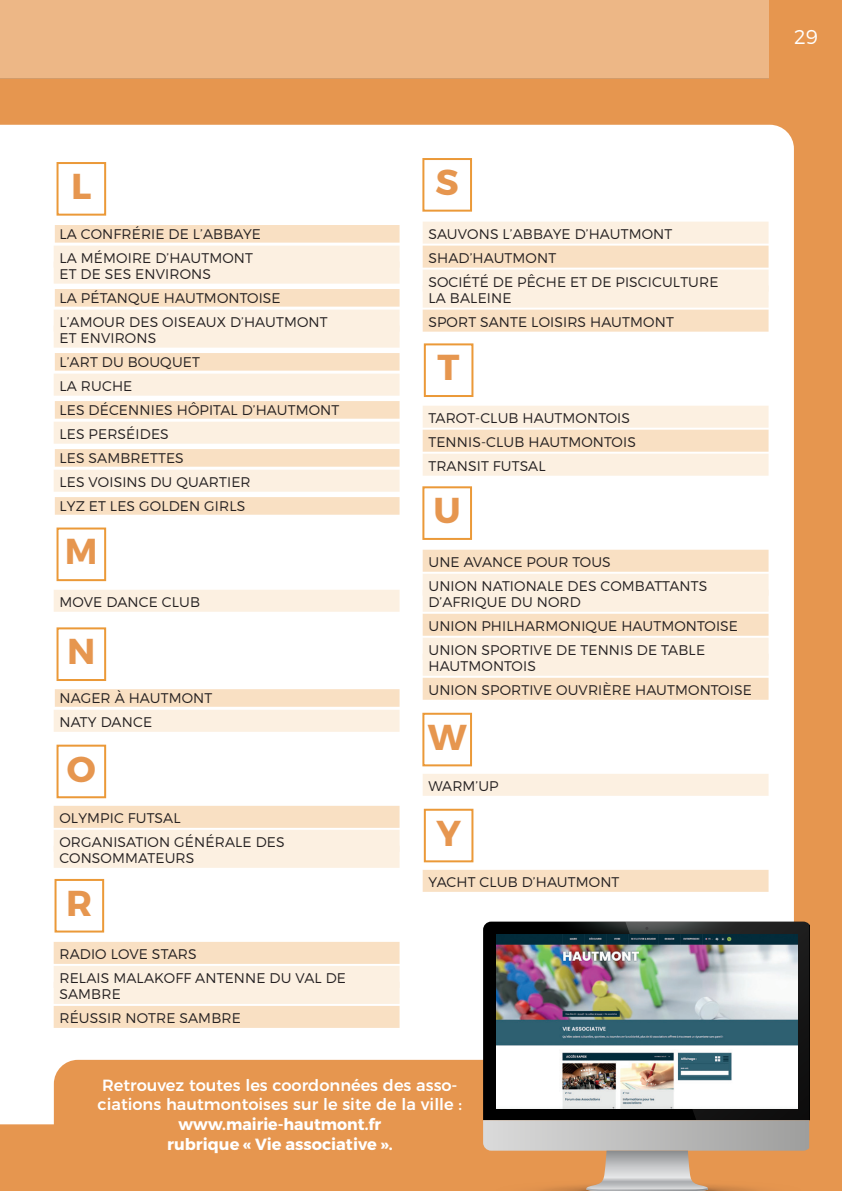
<style>
.page{position:relative;width:842px;height:1191px;background:#fff}
.page>*{position:absolute;margin:0;border:0;box-sizing:border-box;transform-origin:0 0}
.t1{font:700 36px "Montserrat";color:#e6964f}
.t2{font:300 20px "Montserrat";color:#fff}
.t3{font:500 16.2px/19.8px "Montserrat";color:#fff;text-align:center}
.t4{font:700 16.2px "Montserrat";color:#fff}
.t5{font:300 14px "Montserrat";letter-spacing:.01em;color:#231f20}
.s1{font-weight:700}
</style>
<div class="page">
<div style="left:0;top:79px;width:842px;height:1112px;background:#e6964f"></div>
<div style="left:0;top:125px;width:794px;height:999px;background:#fff"></div>
<div style="left:0;top:0;width:770px;height:79px;background:#edb786"></div>
<div style="left:770px;top:0;width:72px;height:79px;background:#e6964f"></div>
<div style="left:54px;top:1059px;width:752px;height:116px;background:#e6964f;border-radius:24px"></div>
<svg style="left:483px;top:921px;width:326px;height:270px"></svg>
<img style="left:496px;top:934px;width:301px;height:174px">
<div style="left:55px;top:225px;width:345px;height:18px;background:#f9e0c3"></div>
<div style="left:54px;top:246px;width:346px;height:22px;background:#fcf0e1"></div>
<div style="left:54px;top:262px;width:346px;height:22px;background:#fcf0e1"></div>
<div style="left:55px;top:289px;width:345px;height:18px;background:#f9e0c3"></div>
<div style="left:54px;top:310px;width:346px;height:22px;background:#fcf0e1"></div>
<div style="left:54px;top:326px;width:346px;height:22px;background:#fcf0e1"></div>
<div style="left:55px;top:353px;width:345px;height:18px;background:#f9e0c3"></div>
<div style="left:54px;top:374px;width:346px;height:22px;background:#fcf0e1"></div>
<div style="left:55px;top:401px;width:345px;height:18px;background:#f9e0c3"></div>
<div style="left:54px;top:422px;width:346px;height:22px;background:#fcf0e1"></div>
<div style="left:55px;top:449px;width:345px;height:18px;background:#f9e0c3"></div>
<div style="left:54px;top:470px;width:346px;height:22px;background:#fcf0e1"></div>
<div style="left:55px;top:497px;width:345px;height:18px;background:#f9e0c3"></div>
<div style="left:54px;top:590px;width:346px;height:22px;background:#fcf0e1"></div>
<div style="left:55px;top:689px;width:345px;height:18px;background:#f9e0c3"></div>
<div style="left:54px;top:710px;width:346px;height:22px;background:#fcf0e1"></div>
<div style="left:54px;top:806px;width:346px;height:22px;background:#f9e0c3"></div>
<div style="left:54px;top:830px;width:346px;height:22px;background:#fcf0e1"></div>
<div style="left:54px;top:846px;width:346px;height:22px;background:#fcf0e1"></div>
<div style="left:54px;top:942px;width:346px;height:22px;background:#f9e0c3"></div>
<div style="left:54px;top:966px;width:346px;height:22px;background:#fcf0e1"></div>
<div style="left:54px;top:982px;width:346px;height:22px;background:#fcf0e1"></div>
<div style="left:54px;top:1006px;width:346px;height:22px;background:#f9e0c3"></div>
<div style="left:423px;top:222px;width:345px;height:22px;background:#fcf0e1"></div>
<div style="left:423px;top:246px;width:345px;height:22px;background:#f9e0c3"></div>
<div style="left:423px;top:270px;width:345px;height:22px;background:#fcf0e1"></div>
<div style="left:423px;top:286px;width:345px;height:22px;background:#fcf0e1"></div>
<div style="left:423px;top:310px;width:345px;height:22px;background:#f9e0c3"></div>
<div style="left:423px;top:406px;width:345px;height:22px;background:#fcf0e1"></div>
<div style="left:423px;top:430px;width:345px;height:22px;background:#f9e0c3"></div>
<div style="left:423px;top:454px;width:345px;height:22px;background:#fcf0e1"></div>
<div style="left:423px;top:550px;width:345px;height:22px;background:#f9e0c3"></div>
<div style="left:423px;top:574px;width:345px;height:22px;background:#fcf0e1"></div>
<div style="left:423px;top:590px;width:345px;height:22px;background:#fcf0e1"></div>
<div style="left:423px;top:614px;width:345px;height:22px;background:#f9e0c3"></div>
<div style="left:423px;top:638px;width:345px;height:22px;background:#fcf0e1"></div>
<div style="left:423px;top:654px;width:345px;height:22px;background:#fcf0e1"></div>
<div style="left:423px;top:678px;width:345px;height:22px;background:#f9e0c3"></div>
<div style="left:423px;top:774px;width:345px;height:22px;background:#fcf0e1"></div>
<div style="left:423px;top:870px;width:345px;height:22px;background:#f9e0c3"></div>
<div style="left:57px;top:162px;width:49px;height:54px;border:2px solid #eb9938"></div>
<div style="left:57px;top:527px;width:49px;height:54px;border:2px solid #eb9938"></div>
<div style="left:57px;top:627px;width:49px;height:54px;border:2px solid #eb9938"></div>
<div style="left:57px;top:744px;width:49px;height:54px;border:2px solid #eb9938"></div>
<div style="left:55px;top:879px;width:49px;height:53px;border:2px solid #eb9938"></div>
<div style="left:422px;top:158px;width:50px;height:54px;border:2px solid #eb9938"></div>
<div style="left:424px;top:343px;width:49px;height:54px;border:2px solid #eb9938"></div>
<div style="left:422px;top:486px;width:50px;height:54px;border:2px solid #eb9938"></div>
<div style="left:422px;top:712px;width:50px;height:54px;border:2px solid #eb9938"></div>
<div style="left:424px;top:808px;width:49px;height:54px;border:2px solid #eb9938"></div>
<p class="t2" style="left:794px;top:25px;width:25px">29</p>
<p class="t1" style="left:71px;top:164px;width:22px">L</p>
<p class="t5" style="left:59px;top:225px;width:203px">LA CONFRÉRIE DE L’ABBAYE</p>
<p class="t5" style="left:59px;top:249px;width:195px">LA MÉMOIRE D’HAUTMONT</p>
<p class="t5" style="left:59px;top:265px;width:153px">ET DE SES ENVIRONS</p>
<p class="t5" style="left:59px;top:289px;width:223px">LA PÉTANQUE HAUTMONTOISE</p>
<p class="t5" style="left:59px;top:313px;width:270px">L’AMOUR DES OISEAUX D’HAUTMONT</p>
<p class="t5" style="left:59px;top:329px;width:98px">ET ENVIRONS</p>
<p class="t5" style="left:59px;top:353px;width:142px">L’ART DU BOUQUET</p>
<p class="t5" style="left:59px;top:377px;width:74px">LA RUCHE</p>
<p class="t5" style="left:59px;top:401px;width:281px">LES DÉCENNIES HÔPITAL D’HAUTMONT</p>
<p class="t5" style="left:59px;top:425px;width:111px">LES PERSÉIDES</p>
<p class="t5" style="left:59px;top:449px;width:126px">LES SAMBRETTES</p>
<p class="t5" style="left:59px;top:473px;width:193px">LES VOISINS DU QUARTIER</p>
<p class="t5" style="left:59px;top:497px;width:187px">LYZ ET LES GOLDEN GIRLS</p>
<p class="t1" style="left:65px;top:529px;width:34px">M</p>
<p class="t5" style="left:59px;top:593px;width:142px">MOVE DANCE CLUB</p>
<p class="t1" style="left:67px;top:629px;width:30px">N</p>
<p class="t5" style="left:59px;top:689px;width:154px">NAGER À HAUTMONT</p>
<p class="t5" style="left:59px;top:713px;width:94px">NATY DANCE</p>
<p class="t1" style="left:67px;top:746px;width:30px">O</p>
<p class="t5" style="left:59px;top:809px;width:123px">OLYMPIC FUTSAL</p>
<p class="t5" style="left:59px;top:833px;width:227px">ORGANISATION GÉNÉRALE DES</p>
<p class="t5" style="left:59px;top:849px;width:136px">CONSOMMATEURS</p>
<p class="t1" style="left:66px;top:880px;width:28px">R</p>
<p class="t5" style="left:59px;top:945px;width:139px">RADIO LOVE STARS</p>
<p class="t5" style="left:59px;top:969px;width:288px">RELAIS MALAKOFF ANTENNE DU VAL DE</p>
<p class="t5" style="left:59px;top:985px;width:63px">SAMBRE</p>
<p class="t5" style="left:59px;top:1009px;width:183px">RÉUSSIR NOTRE SAMBRE</p>
<p class="t1" style="left:436px;top:160px;width:25px">S</p>
<p class="t5" style="left:428px;top:225px;width:245px">SAUVONS L’ABBAYE D’HAUTMONT</p>
<p class="t5" style="left:428px;top:249px;width:129px">SHAD’HAUTMONT</p>
<p class="t5" style="left:428px;top:273px;width:292px">SOCIÉTÉ DE PÊCHE ET DE PISCICULTURE</p>
<p class="t5" style="left:428px;top:289px;width:85px">LA BALEINE</p>
<p class="t5" style="left:428px;top:313px;width:247px">SPORT SANTE LOISIRS HAUTMONT</p>
<p class="t1" style="left:438px;top:345px;width:23px">T</p>
<p class="t5" style="left:428px;top:409px;width:203px">TAROT-CLUB HAUTMONTOIS</p>
<p class="t5" style="left:428px;top:433px;width:209px">TENNIS-CLUB HAUTMONTOIS</p>
<p class="t5" style="left:428px;top:457px;width:119px">TRANSIT FUTSAL</p>
<p class="t1" style="left:434px;top:488px;width:29px">U</p>
<p class="t5" style="left:428px;top:553px;width:184px">UNE AVANCE POUR TOUS</p>
<p class="t5" style="left:428px;top:577px;width:280px">UNION NATIONALE DES COMBATTANTS</p>
<p class="t5" style="left:428px;top:593px;width:154px">D’AFRIQUE DU NORD</p>
<p class="t5" style="left:428px;top:617px;width:311px">UNION PHILHARMONIQUE HAUTMONTOISE</p>
<p class="t5" style="left:428px;top:641px;width:278px">UNION SPORTIVE DE TENNIS DE TABLE</p>
<p class="t5" style="left:428px;top:657px;width:109px">HAUTMONTOIS</p>
<p class="t5" style="left:428px;top:681px;width:325px">UNION SPORTIVE OUVRIÈRE HAUTMONTOISE</p>
<p class="t1" style="left:428px;top:714px;width:40px">W</p>
<p class="t5" style="left:428px;top:777px;width:72px">WARM’UP</p>
<p class="t1" style="left:436px;top:810px;width:26px">Y</p>
<p class="t5" style="left:428px;top:873px;width:192px">YACHT CLUB D’HAUTMONT</p>
<p class="t3" style="left:98px;top:1073px;width:366px">Retrouvez toutes les coordonnées des asso&shy;ciations hautmontoises sur le site de la ville : <span class="s1">www.mairie-hautmont.fr</span></p>
<p class="t4" style="left:167px;top:1134px;width:227px">rubrique « Vie associative ».</p>
</div>
